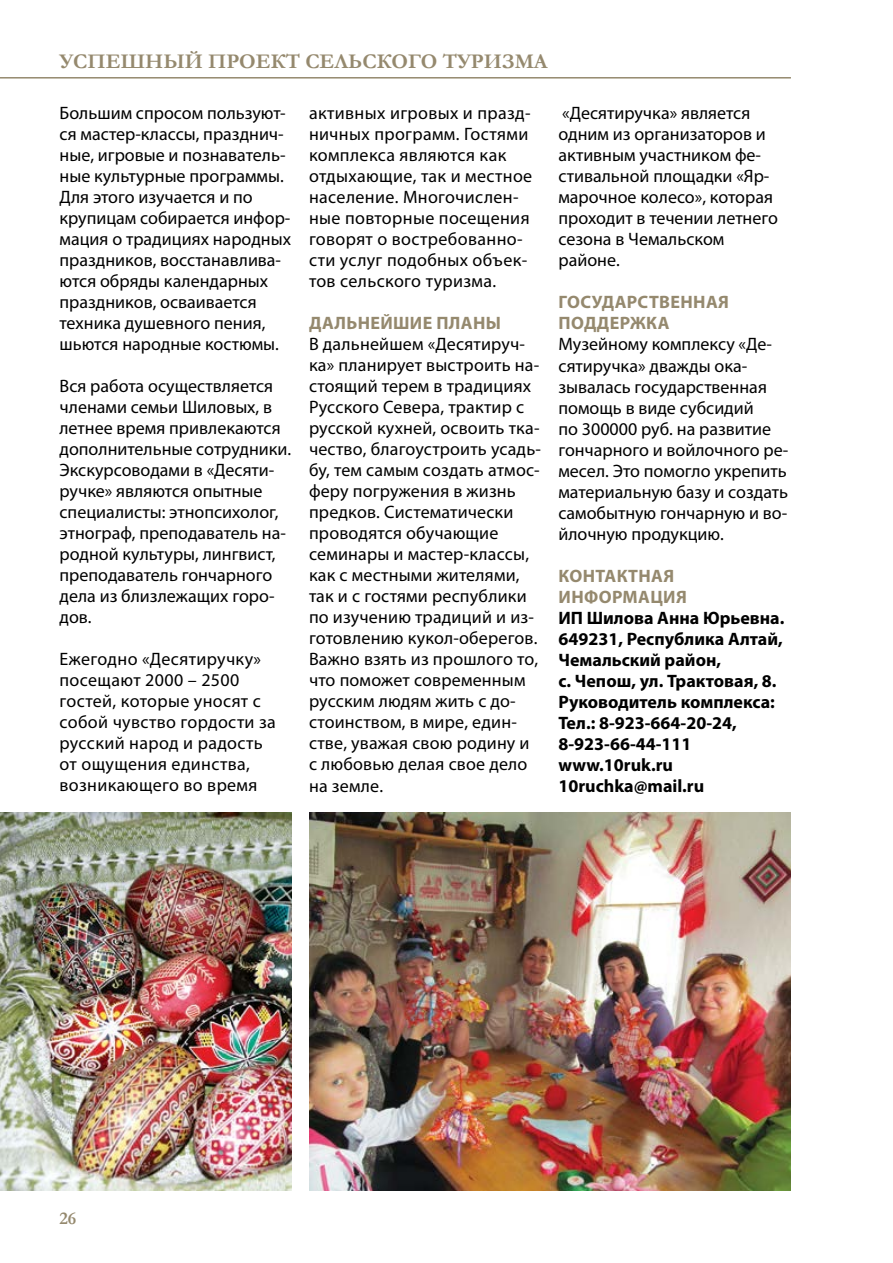
<style>
.page{position:relative;width:893px;height:1263px;background:#fff}
.page>*{position:absolute;margin:0;border:0;box-sizing:border-box;transform-origin:0 0}
.t1{font:700 21px "Garamond";color:#95896e}
.t2{font:18px/21px "Myriad Pro";color:#000}
.t3{font:18px/21px "Myriad Pro";letter-spacing:.02em;color:#000}
.t4{font:700 18px/21px "Myriad Pro";color:#000}
.t5{font:700 18px/21px "Myriad Pro";letter-spacing:.02em;color:#95896e}
.t6{font:700 18px "Garamond";color:#95896e}
</style>
<div class="page">
<hr style="left:0;top:77px;width:791px;height:2px;background:#95896e">
<img style="left:0;top:812px;width:292px;height:378px">
<img style="left:309px;top:812px;width:482px;height:378px">
<p class="t1" style="left:60px;top:47px;width:490px">УСПЕШНЫЙ ПРОЕКТ СЕЛЬСКОГО ТУРИЗМА</p>
<p class="t2" style="left:60px;top:102px;width:233px">Большим спросом пользуют&shy;ся мастер-классы, празднич&shy;ные, игровые и познаватель&shy;ные культурные программы.<br>Для этого изучается и по крупицам собирается инфор&shy;мация о традициях народных праздников, восстанавлива&shy;ются обряды календарных праздников, осваивается техника душевного пения, шьются народные костюмы.</p>
<p class="t2" style="left:60px;top:375px;width:233px">Вся работа осуществляется членами семьи Шиловых, в летнее время привлекаются дополнительные сотрудники.<br>Экскурсоводами в «Десяти&shy;ручке» являются опытные специалисты: этнопсихолог, этнограф, преподаватель на&shy;родной культуры, лингвист, преподаватель гончарного дела из близлежащих горо&shy;дов.</p>
<p class="t3" style="left:60px;top:648px;width:218px">Ежегодно «Десятиручку» посещают 2000 – 2500 гостей, которые уносят с собой чувство гордости за русский народ и радость от ощущения единства, возникающего во время</p>
<p class="t3" style="left:309px;top:102px;width:225px">активных игровых и празд&shy;ничных программ. Гостями комплекса являются как отдыхающие, так и местное население. Многочислен&shy;ные повторные посещения говорят о востребованно&shy;сти услуг подобных объек&shy;тов сельского туризма.</p>
<p class="t5" style="left:309px;top:312px;width:193px">ДАЛЬНЕЙШИЕ ПЛАНЫ</p>
<p class="t2" style="left:309px;top:333px;width:234px">В дальнейшем «Десятируч&shy;ка» планирует выстроить на&shy;стоящий терем в традициях<br>Русского Севера, трактир с русской кухней, освоить тка&shy;чество, благоустроить усадь&shy;бу, тем самым создать атмос&shy;феру погружения в жизнь предков. Систематически проводятся обучающие семинары и мастер-классы, как с местными жителями, так и с гостями республики по изучению традиций и из&shy;готовлению кукол-оберегов.<br>Важно взять из прошлого то, что поможет современным русским людям жить с до&shy;стоинством, в мире, един&shy;стве, уважая свою родину и с любовью делая свое дело на земле.</p>
<p class="t2" style="left:558px;top:103px;width:221px">«Десятиручка» является одним из организаторов и активным участником фе&shy;стивальной площадки «Яр&shy;марочное колесо», которая проходит в течении летнего сезона в Чемальском районе.</p>
<p class="t5" style="left:559px;top:291px;width:172px">ГОСУДАРСТВЕННАЯ<br>ПОДДЕРЖКА</p>
<p class="t2" style="left:558px;top:334px;width:231px">Музейному комплексу «Де&shy;сятиручка» дважды ока&shy;зывалась государственная помощь в виде субсидий<br>по 300000 руб. на развитие гончарного и войлочного ре&shy;месел. Это помогло укрепить материальную базу и создать самобытную гончарную и во&shy;йлочную продукцию.</p>
<p class="t5" style="left:559px;top:564px;width:130px">КОНТАКТНАЯ<br>ИНФОРМАЦИЯ</p>
<p class="t4" style="left:558px;top:606px;width:227px">ИП Шилова Анна Юрьевна.<br>649231, Республика Алтай,<br>Чемальский район,<br>с. Чепош, ул. Трактовая, 8.<br>Руководитель комплекса:<br>Тел.: 8-923-664-20-24,<br>8-923-66-44-111 www.10ruk.ru<br>10ruchka@mail.ru</p>
<p class="t6" style="left:60px;top:1206px;width:18px">26</p>
</div>
